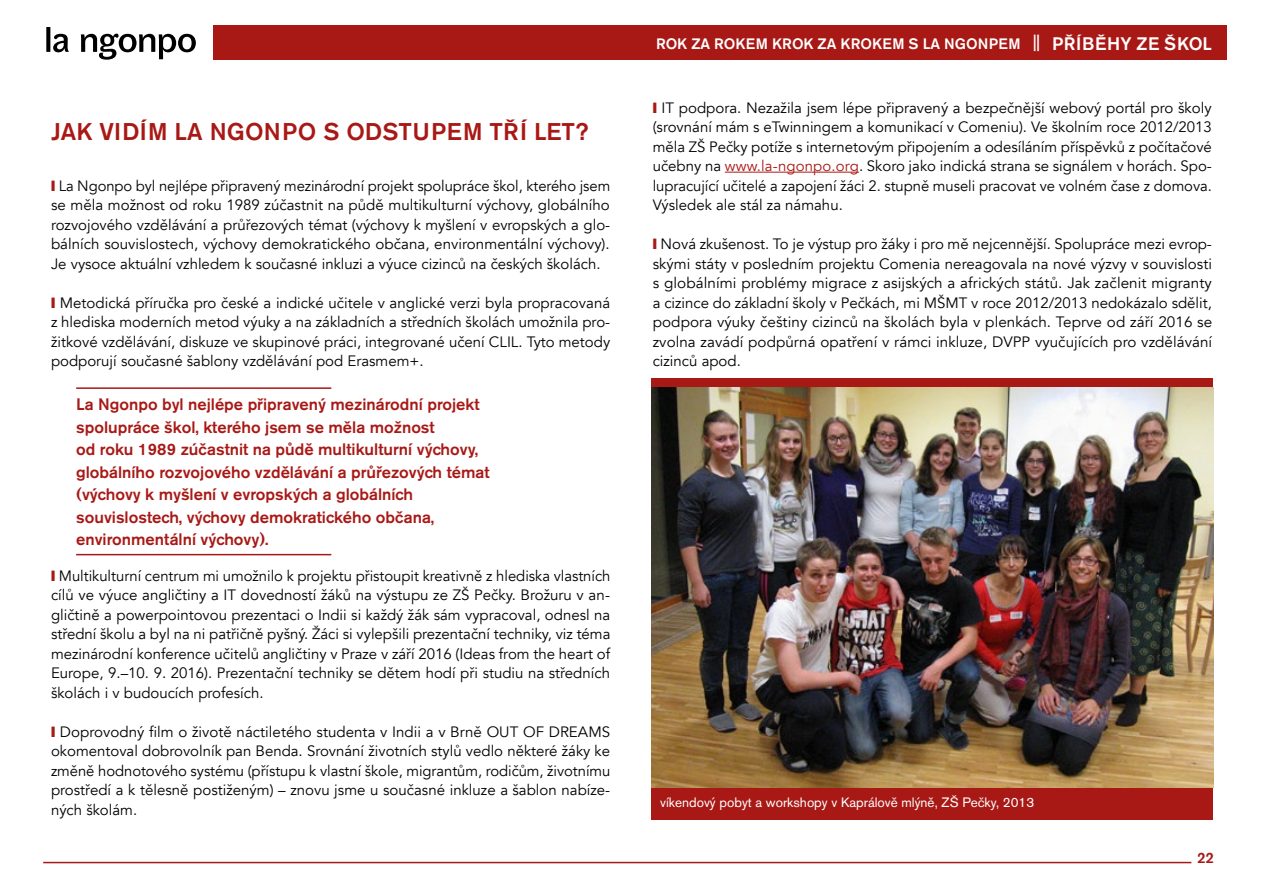
<style>
.page{position:relative;width:1263px;height:893px;background:#fff}
.page>*{position:absolute;margin:0;border:0;box-sizing:border-box;transform-origin:0 0}
.t1{font:500 24px "Akzidenz Grotesk BECE";letter-spacing:.01em;color:#a81916}
.t2{font:500 16.5px/22.5px "Akzidenz Grotesk BECE";color:#a81916}
.t3{font:15px/19.5px "Avenir";color:#000;text-align:justify}
.t4{font:500 15px "Akzidenz Grotesk BECE";color:#fff}
.t5{font:500 15px "Akzidenz Grotesk BECE";color:#a81916}
.t6{font:13.5px "Akzidenz Grotesk BECE";color:#fff}
.s1{color:#a81916}
.s2{font-size:16.5px}
.s3{font-size:18px}
</style>
<div class="page">
<div style="left:214px;top:26px;width:1013px;height:34px;background:#a81916"></div>
<svg style="left:46px;top:27px;width:150px;height:33px"></svg>
<hr style="left:43px;top:862px;width:1148px;height:1px;background:#a81916">
<hr style="left:725px;top:172px;width:134px;height:1px;background:#a81916">
<hr style="left:76px;top:387px;width:255px;height:2px;background:#a81916">
<hr style="left:76px;top:554px;width:255px;height:1px;background:#a81916">
<div style="left:652px;top:378px;width:561px;height:442px;background:#a81916"></div>
<img style="left:652px;top:388px;width:561px;height:399px">
<h1 class="t1" style="left:51px;top:118px;width:539px">JAK VIDÍM LA NGONPO S ODSTUPEM TŘÍ LET?</h1>
<p class="t3" style="left:51px;top:176px;width:561px"><span class="s1">❙</span> La Ngonpo byl nejlépe připravený mezinárodní projekt spolupráce škol, kterého jsem se měla možnost od roku 1989 zúčastnit na půdě multikulturní výchovy, globálního rozvojového vzdělávání a průřezových témat (výchovy k myšlení v evropských a glo&shy;bálních souvislostech, výchovy demokratického občana, environmentální výchovy).<br>Je vysoce aktuální vzhledem k současné inkluzi a výuce cizinců na českých školách.</p>
<p class="t3" style="left:51px;top:293px;width:561px"><span class="s1">❙</span> Metodická příručka pro české a indické učitele v anglické verzi byla propracovaná z hlediska moderních metod výuky a na základních a středních školách umožnila pro&shy;žitkové vzdělávání, diskuze ve skupinové práci, integrované učení CLIL. Tyto metody podporují současné šablony vzdělávání pod Erasmem+.</p>
<p class="t2" style="left:76px;top:393px;width:415px">La Ngonpo byl nejlépe připravený mezinárodní projekt spolupráce škol, kterého jsem se měla možnost<br>od roku 1989 zúčastnit na půdě multikulturní výchovy, globálního rozvojového vzdělávání a průřezových témat (výchovy k myšlení v evropských a globálních souvislostech, výchovy demokratického občana, environmentální výchovy).</p>
<p class="t3" style="left:51px;top:566px;width:561px"><span class="s1">❙</span> Multikulturní centrum mi umožnilo k projektu přistoupit kreativně z hlediska vlastních cílů ve výuce angličtiny a IT dovedností žáků na výstupu ze ZŠ Pečky. Brožuru v an&shy;gličtině a powerpointovou prezentaci o Indii si každý žák sám vypracoval, odnesl na střední školu a byl na ni patřičně pyšný. Žáci si vylepšili prezentační techniky, viz téma mezinárodní konference učitelů angličtiny v Praze v září 2016 (Ideas from the heart of Europe, 9.–10. 9. 2016). Prezentační techniky se dětem hodí při studiu na středních školách i v budoucích profesích.</p>
<p class="t3" style="left:51px;top:722px;width:561px"><span class="s1">❙</span> Doprovodný film o životě náctiletého studenta v Indii a v Brně OUT OF DREAMS okomentoval dobrovolník pan Benda. Srovnání životních stylů vedlo některé žáky ke změně hodnotového systému (přístupu k vlastní škole, migrantům, rodičům, životnímu prostředí a k tělesně postiženým) – znovu jsme u současné inkluze a šablon nabíze&shy;ných školám.</p>
<p class="t4" style="left:656px;top:35px;width:557px">ROK ZA ROKEM KROK ZA KROKEM S LA NGONPEM <span class="s2">||</span> <span class="s3">PŘÍBĚHY ZE ŠKOL</span></p>
<p class="t3" style="left:653px;top:98px;width:561px"><span class="s1">❙</span> IT podpora. Nezažila jsem lépe připravený a bezpečnější webový portál pro školy (srovnání mám s eTwinningem a komunikací v Comeniu). Ve školním roce 2012/2013 měla ZŠ Pečky potíže s internetovým připojením a odesíláním příspěvků z počítačové učebny na <span class="s1">www.la-ngonpo.org</span>. Skoro jako indická strana se signálem v horách. Spo&shy;lupracující učitelé a zapojení žáci 2. stupně museli pracovat ve volném čase z domova.<br>Výsledek ale stál za námahu.</p>
<p class="t3" style="left:653px;top:234px;width:561px"><span class="s1">❙</span> Nová zkušenost. To je výstup pro žáky i pro mě nejcennější. Spolupráce mezi evrop&shy;skými státy v posledním projektu Comenia nereagovala na nové výzvy v souvislosti s globálními problémy migrace z asijských a afrických států. Jak začlenit migranty a cizince do základní školy v Pečkách, mi MŠMT v roce 2012/2013 nedokázalo sdělit, podpora výuky češtiny cizinců na školách byla v plenkách. Teprve od září 2016 se zvolna zavádí podpůrná opatření v rámci inkluze, DVPP vyučujících pro vzdělávání cizinců apod.</p>
<p class="t6" style="left:660px;top:795px;width:376px">víkendový pobyt a workshopy v Kaprálově mlýně, ZŠ Pečky, 2013</p>
<p class="t5" style="left:1197px;top:849px;width:18px">22</p>
</div>
